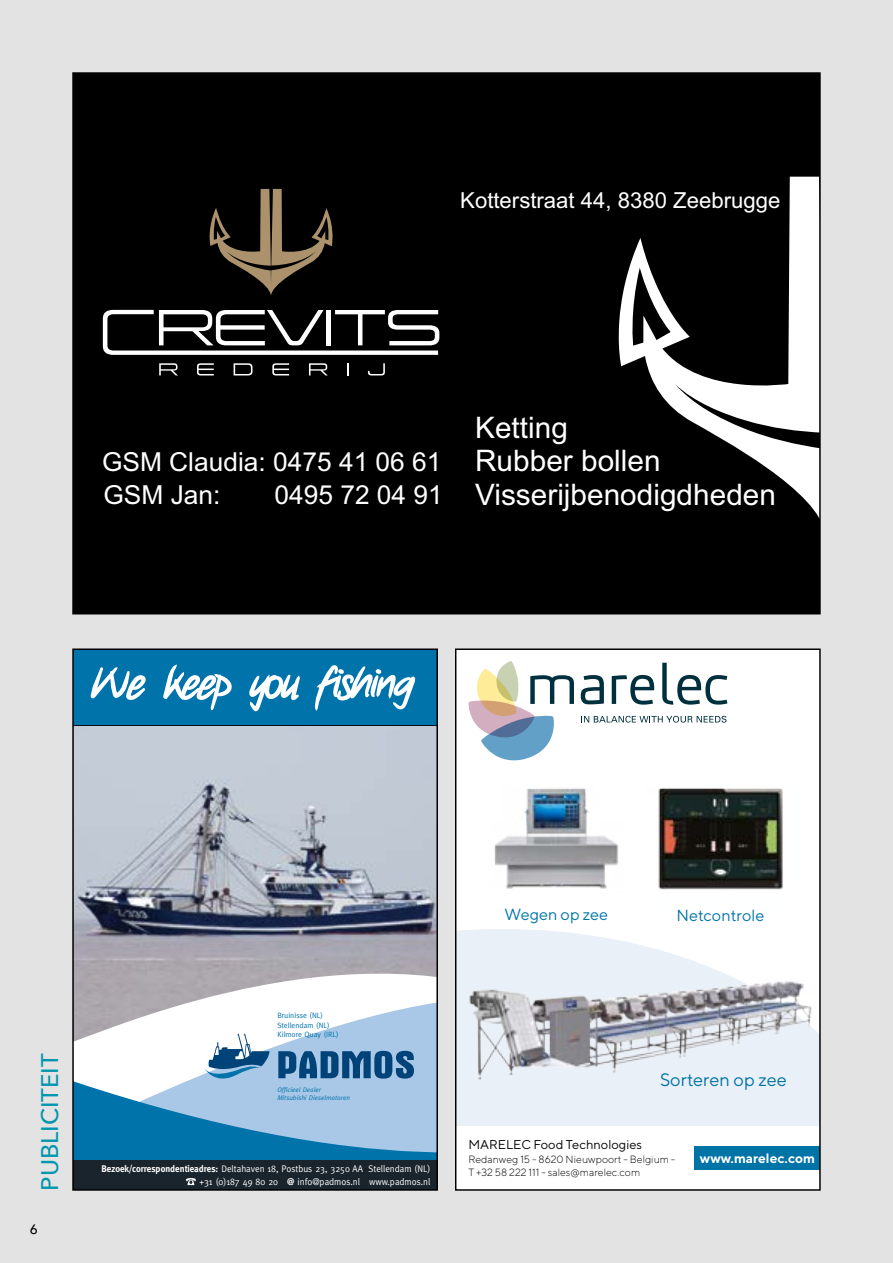
<style>
.page{position:relative;width:893px;height:1263px;background:#e3e3e3}
.page>*{position:absolute;margin:0;border:0;box-sizing:border-box;transform-origin:0 0}
.t1{font:42.6px "Notethis";letter-spacing:-.03em;color:#fff}
.t2{font:29.7px/33.2px "Arial";color:#fff}
.t3{font:26.25px "Arial";color:#fff}
.t4{font:500 24px "Avenir Next";color:#0096ae}
.t5{font:22.05px "Arial";color:#fff}
.t6{font:18px "TT Norms";color:#0074a6}
.t7{font:16.05px "TT Norms";color:#0074a6}
.t8{font:700 13.5px "TT Norms";color:#fff}
.t9{font:500 13.5px "Avenir Next";color:#000}
.t10{font:12.75px "TT Norms";color:#000}
.t11{font:300 10.5px/13.5px "TT Norms";color:#000}
.t12{font:9.6px/12.3px "Meta";color:#fff;text-align:right;scale:.95 1}
.t13{font:7.65px/9.1px "Meta";color:#0073ab}
.t14{font:italic 6.75px/7.6px "Meta";color:#0073ab}
.s1{font-weight:700}
</style>
<div class="page">
<div style="left:73px;top:73px;width:747px;height:541px;background:#000"></div>
<svg style="left:210px;top:189px;width:123px;height:107px"></svg>
<svg style="left:103px;top:310px;width:336px;height:45px"></svg>
<svg style="left:159px;top:363px;width:19px;height:12px"></svg>
<svg style="left:197px;top:363px;width:17px;height:12px"></svg>
<svg style="left:234px;top:363px;width:18px;height:12px"></svg>
<svg style="left:272px;top:363px;width:17px;height:12px"></svg>
<svg style="left:309px;top:363px;width:19px;height:12px"></svg>
<svg style="left:347px;top:363px;width:1px;height:12px"></svg>
<svg style="left:368px;top:363px;width:17px;height:12px"></svg>
<svg style="left:619px;top:177px;width:199px;height:339px"></svg>
<div style="left:456px;top:649px;width:364px;height:541px;background:#fff"></div>
<svg style="left:457px;top:929px;width:362px;height:197px;fill:#eaf0f7"></svg>
<svg style="left:581px;top:675px;width:23px;height:29px"></svg>
<svg style="left:662px;top:663px;width:65px;height:42px"></svg>
<svg style="left:612px;top:675px;width:42px;height:30px"></svg>
<svg style="left:581px;top:716px;width:145px;height:7px"></svg>
<svg style="left:469px;top:661px;width:105px;height:99px"></svg>
<div style="left:695px;top:1146px;width:125px;height:24px;background:#0074a6"></div>
<img style="left:494px;top:788px;width:125px;height:101px">
<img style="left:636px;top:788px;width:183px;height:185px">
<img style="left:457px;top:956px;width:359px;height:197px">
<img style="left:75px;top:725px;width:360px;height:201px">
<div style="left:73px;top:1159px;width:364px;height:31px;background:#1a242d"></div>
<svg style="left:186px;top:1178px;width:10px;height:7px"></svg>
<svg style="left:75px;top:926px;width:360px;height:22px;background:#7f8090"></svg>
<svg style="left:75px;top:948px;width:360px;height:211px;background:#a5c1d5"></svg>
<svg style="left:278px;top:1051px;width:136px;height:27px;background:#356d9b"></svg>
<svg style="left:205px;top:1033px;width:65px;height:53px;background:#93b4cf"></svg>
<div style="left:73px;top:649px;width:364px;height:76px;background:#0073ab"></div>
<svg style="left:90px;top:667px;width:56px;height:33px"></svg>
<svg style="left:163px;top:664px;width:69px;height:47px"></svg>
<svg style="left:249px;top:674px;width:51px;height:38px"></svg>
<svg style="left:315px;top:665px;width:101px;height:46px"></svg>
<div style="left:72px;top:648px;width:366px;height:543px;border:2px solid #000"></div>
<h3 class="t5" style="left:460px;top:185px;width:322px">Kotterstraat 44, 8380 Zeebrugge</h3>
<h3 class="t3" style="left:102px;top:444px;width:341px">GSM Claudia: 0475 41 06 61</h3>
<h3 class="t3" style="left:103px;top:477px;width:119px">GSM Jan:</h3>
<h3 class="t3" style="left:274px;top:477px;width:170px">0495 72 04 91</h3>
<h2 class="t2" style="left:475px;top:411px;width:302px">Ketting<br>Rubber bollen<br>Visserijbenodigdheden</h2>
<h1 class="t1" style="left:93px;top:657px;width:324px">We keep you fishing</h1>
<h3 class="t4" style="left:29px;top:1191px;width:139px;rotate:-90deg">PUBLICITEIT</h3>
<h3 class="t9" style="left:30px;top:1218px;width:10px">6</h3>
<p class="t13" style="left:277px;top:1011px;width:63px">Bruinisse (NL)<br>Stellendam (NL)<br>Kilmore Quay (IRL)</p>
<p class="t14" style="left:277px;top:1086px;width:74px">Officieel Dealer<br>Mitsubishi Dieselmotoren</p>
<p class="t12" style="left:102px;top:1163px;width:348px"><span class="s1">Bezoek/correspondentieadres:</span> Deltahaven 18, Postbus 23, 3250 AA Stellendam (NL) +31 (0)187 49 80 20 <span class="s1">@</span> info@padmos.nl www.padmos.nl</p>
<h3 class="t7" style="left:505px;top:905px;width:105px">Wegen op zee</h3>
<h3 class="t7" style="left:676px;top:905px;width:89px">Netcontrole</h3>
<h3 class="t6" style="left:660px;top:1068px;width:128px">Sorteren op zee</h3>
<h3 class="t10" style="left:468px;top:1137px;width:175px">MARELEC Food Technologies</h3>
<p class="t11" style="left:468px;top:1152px;width:208px">Redanweg 15 - 8620 Nieuwpoort - Belgium -<br>T +32 58 222 111 - sales@marelec.com</p>
<h3 class="t8" style="left:700px;top:1149px;width:117px">www.marelec.com</h3>
</div>
